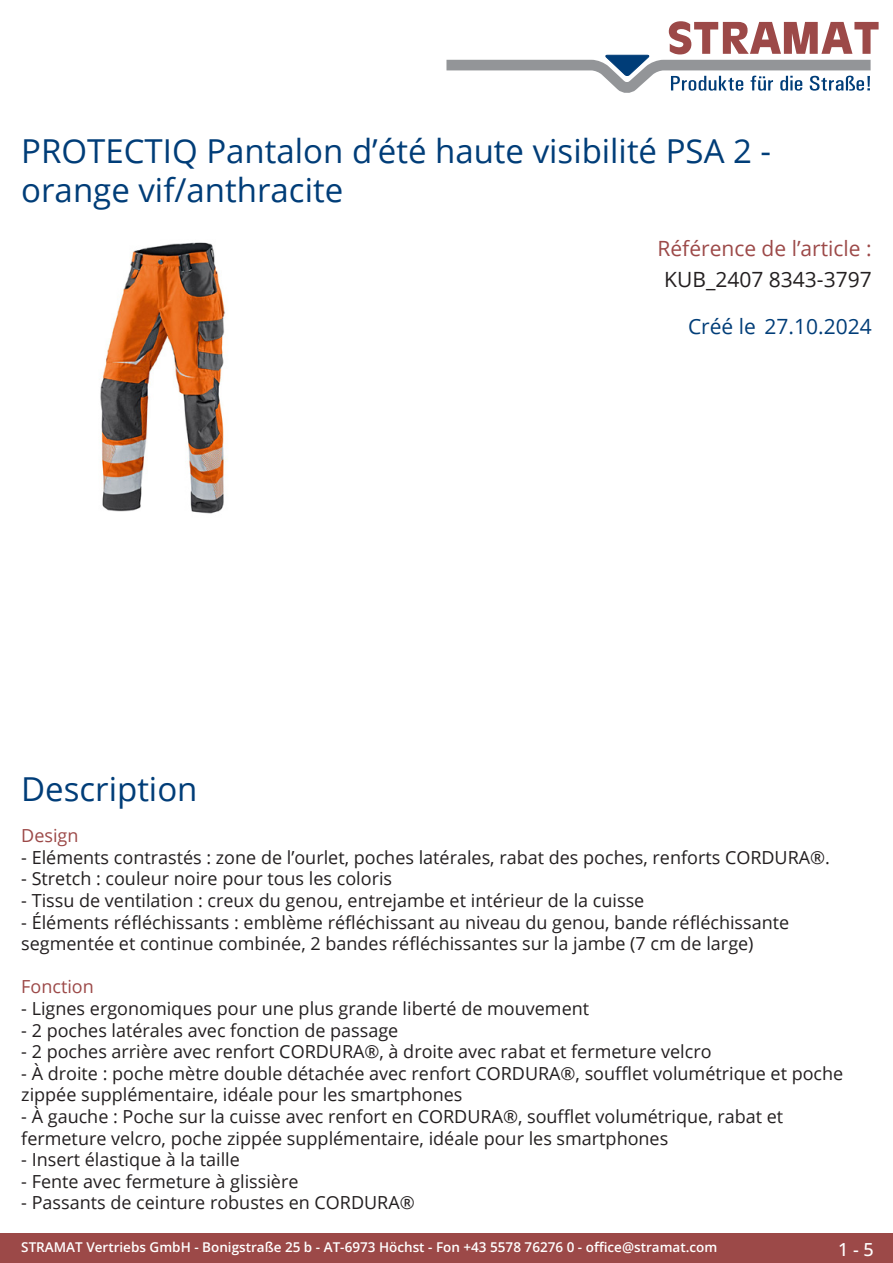
<style>
.page{position:relative;width:893px;height:1263px;background:#fff}
.page>*{position:absolute;margin:0;border:0;box-sizing:border-box;transform-origin:0 0}
.Produkttitel{font:33px/39.6px "Open Sans";color:#003d78}
.TechDaten_Überschrif{font:21px "Open Sans";color:#9c4948}
.TechDaten_Inhalt{font:21px "Open Sans";color:#231f20}
.Erstellungsdatum{font:21px "Open Sans";color:#003d78}
.Beschreibung_Text{font:18px/21.6px "Open Sans";color:#231f20}
.Beschreibung_Text-2{font:18px "Open Sans";color:#9c4948}
.t1{font:500 18px "Open Sans";color:#fff}
.t2{font:600 13.5px "Open Sans";color:#fff}
</style>
<div class="page">
<div style="left:0;top:1233px;width:893px;height:30px;background:#9c4948"></div>
<svg style="left:446px;top:21px;width:433px;height:72px"></svg>
<img style="left:100px;top:242px;width:127px;height:272px">
<p class="Produkttitel" style="left:21px;top:130px;width:751px">PROTECTIQ Pantalon d’été haute visibilité PSA 2 - orange vif/anthracite</p>
<p class="TechDaten_Überschrif" style="left:657px;top:234px;width:216px">Référence de l’article :</p>
<p class="TechDaten_Inhalt" style="left:664px;top:265px;width:209px">KUB_2407 8343-3797</p>
<p class="Erstellungsdatum" style="left:688px;top:312px;width:185px">Créé le 27.10.2024</p>
<p class="Produkttitel" style="left:21px;top:768px;width:178px">Description</p>
<p class="Beschreibung_Text-2" style="left:21px;top:823px;width:59px">Design</p>
<p class="Beschreibung_Text" style="left:21px;top:846px;width:810px">- Eléments contrastés : zone de l’ourlet, poches latérales, rabat des poches, renforts CORDURA®.</p>
<p class="Beschreibung_Text" style="left:21px;top:867px;width:372px">- Stretch : couleur noire pour tous les coloris</p>
<p class="Beschreibung_Text" style="left:21px;top:889px;width:625px">- Tissu de ventilation : creux du genou, entrejambe et intérieur de la cuisse</p>
<p class="Beschreibung_Text" style="left:21px;top:911px;width:769px">- Éléments réfléchissants : emblème réfléchissant au niveau du genou, bande réfléchissante segmentée et continue combinée, 2 bandes réfléchissantes sur la jambe (7 cm de large)</p>
<p class="Beschreibung_Text-2" style="left:21px;top:974px;width:74px">Fonction</p>
<p class="Beschreibung_Text" style="left:21px;top:997px;width:569px">- Lignes ergonomiques pour une plus grande liberté de mouvement</p>
<p class="Beschreibung_Text" style="left:21px;top:1019px;width:379px">- 2 poches latérales avec fonction de passage</p>
<p class="Beschreibung_Text" style="left:21px;top:1040px;width:692px">- 2 poches arrière avec renfort CORDURA®, à droite avec rabat et fermeture velcro</p>
<p class="Beschreibung_Text" style="left:21px;top:1062px;width:824px">- À droite : poche mètre double détachée avec renfort CORDURA®, soufflet volumétrique et poche zippée supplémentaire, idéale pour les smartphones</p>
<p class="Beschreibung_Text" style="left:21px;top:1105px;width:763px">- À gauche : Poche sur la cuisse avec renfort en CORDURA®, soufflet volumétrique, rabat et fermeture velcro, poche zippée supplémentaire, idéale pour les smartphones</p>
<p class="Beschreibung_Text" style="left:21px;top:1148px;width:220px">- Insert élastique à la taille</p>
<p class="Beschreibung_Text" style="left:21px;top:1170px;width:279px">- Fente avec fermeture à glissière</p>
<p class="Beschreibung_Text" style="left:21px;top:1191px;width:395px">- Passants de ceinture robustes en CORDURA®</p>
<p class="t2" style="left:21px;top:1238px;width:698px">STRAMAT Vertriebs GmbH - Bonigstraße 25 b - AT-6973 Höchst - Fon +43 5578 76276 0 - office@stramat.com</p>
<p class="t1" style="left:838px;top:1237px;width:37px">1 - 5</p>
</div>
